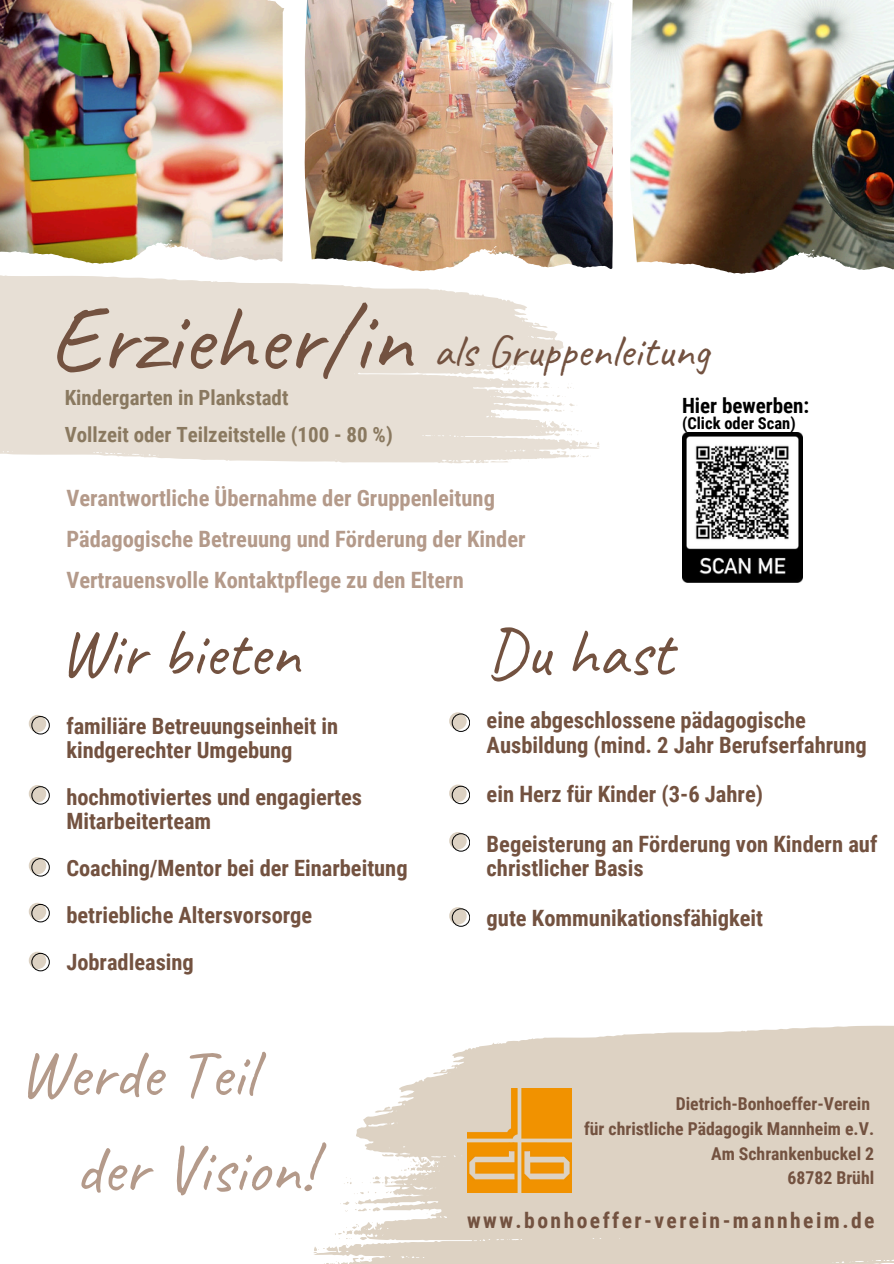
<style>
.page{position:relative;width:894px;height:1264px;background:#fff}
.page>*{position:absolute;margin:0;border:0;box-sizing:border-box;transform-origin:0 0}
.t1{font:94.5px "Caveat";color:#735240}
.t2{font:67.5px "Caveat";color:#b49a8a}
.t3{font:67.5px "Caveat";color:#735240}
.t4{font:45px "Caveat";color:#735240}
.t5{font:700 22.5px/24.8px "Roboto Condensed";color:#735240}
.t6{font:700 22.5px "Roboto Condensed";color:#b49a8a}
.t7{font:700 22.35px/23.7px "Roboto Condensed";color:#735240}
.t8{font:700 21.6px "Roboto Condensed";letter-spacing:.115em;color:#735240}
.t9{font:700 21px/37.2px "Roboto Condensed";color:#8a7960}
.t10{font:700 21px "Roboto Condensed";color:#000}
.t11{font:700 17.7px "Roboto Condensed";color:#735240}
.t12{font:700 16.5px "Roboto Condensed";color:#000}
</style>
<div class="page">
<img style="left:0;top:0;width:893px;height:972px">
<svg style="left:0;top:273px;width:599px;height:191px;fill:#e7dfd5"></svg>
<img style="left:78px;top:0;width:206px;height:8px">
<img style="left:719px;top:0;width:174px;height:16px">
<img style="left:397px;top:0;width:217px;height:3px">
<svg style="left:479px;top:1025px;width:414px;height:22px;fill:#ddd2c3"></svg>
<svg style="left:313px;top:1047px;width:580px;height:216px;fill:#ddd2c3"></svg>
<img style="left:467px;top:1088px;width:104px;height:103px">
<div style="left:449px;top:712px;width:17px;height:17px;background:#ddd2c3;border-radius:50%"></div>
<div style="left:452px;top:713px;width:17px;height:18px;border:1px solid #000;border-radius:50%"></div>
<svg style="left:449px;top:784px;width:17px;height:18px"></svg>
<div style="left:452px;top:786px;width:17px;height:17px;border:1px solid #000;border-radius:50%"></div>
<div style="left:449px;top:832px;width:17px;height:17px;background:#ddd2c3;border-radius:50%"></div>
<div style="left:452px;top:833px;width:17px;height:18px;border:1px solid #000;border-radius:50%"></div>
<div style="left:449px;top:907px;width:17px;height:17px;background:#ddd2c3;border-radius:50%"></div>
<div style="left:452px;top:908px;width:17px;height:18px;border:1px solid #000;border-radius:50%"></div>
<div style="left:29px;top:715px;width:17px;height:17px;background:#ddd2c3;border-radius:50%"></div>
<div style="left:32px;top:716px;width:17px;height:18px;border:1px solid #000;border-radius:50%"></div>
<div style="left:29px;top:785px;width:17px;height:17px;background:#ddd2c3;border-radius:50%"></div>
<div style="left:32px;top:786px;width:17px;height:18px;border:1px solid #000;border-radius:50%"></div>
<div style="left:29px;top:857px;width:17px;height:17px;background:#ddd2c3;border-radius:50%"></div>
<div style="left:32px;top:858px;width:17px;height:18px;border:1px solid #000;border-radius:50%"></div>
<div style="left:29px;top:902px;width:17px;height:18px;background:#ddd2c3;border-radius:50%"></div>
<div style="left:32px;top:904px;width:17px;height:18px;border:1px solid #000;border-radius:50%"></div>
<div style="left:29px;top:951px;width:17px;height:18px;background:#ddd2c3;border-radius:50%"></div>
<div style="left:32px;top:953px;width:17px;height:18px;border:1px solid #000;border-radius:50%"></div>
<img style="left:681px;top:433px;width:121px;height:149px">
<p class="t1" style="left:48px;top:279px;width:365px">Erzieher/in</p>
<h4 class="t9" style="left:65px;top:379px;width:329px">Kindergarten in Plankstadt<br>Vollzeit oder Teilzeitstelle (100 - 80 %)</h4>
<p class="t4" style="left:433px;top:323px;width:278px">als Gruppenleitung</p>
<p class="t10" style="left:681px;top:393px;width:129px">Hier bewerben:</p>
<p class="t12" style="left:681px;top:413px;width:115px">(Click oder Scan)</p>
<h4 class="t6" style="left:66px;top:485px;width:430px">Verantwortliche Übernahme der Gruppenleitung</h4>
<h4 class="t6" style="left:66px;top:526px;width:460px">Pädagogische Betreuung und Förderung der Kinder</h4>
<h4 class="t6" style="left:66px;top:566px;width:399px">Vertrauensvolle Kontaktpflege zu den Eltern</h4>
<h4 class="t3" style="left:59px;top:610px;width:242px">Wir bieten</h4>
<h2 class="t3" style="left:485px;top:610px;width:188px">Du hast</h2>
<p class="t7" style="left:66px;top:714px;width:273px">familiäre Betreuungseinheit in kindgerechter Umgebung</p>
<p class="t7" style="left:66px;top:785px;width:297px">hochmotiviertes und engagiertes<br>Mitarbeiterteam</p>
<p class="t7" style="left:66px;top:856px;width:342px">Coaching/Mentor bei der Einarbeitung</p>
<p class="t7" style="left:66px;top:903px;width:247px">betriebliche Altersvorsorge</p>
<h1 class="t7" style="left:66px;top:950px;width:129px">Jobradleasing</h1>
<p class="t2" style="left:18px;top:1031px;width:238px">Werde Teil</p>
<p class="t2" style="left:75px;top:1126px;width:240px">der Vision!</p>
<h4 class="t5" style="left:486px;top:707px;width:381px">eine abgeschlossene pädagogische<br>Ausbildung (mind. 2 Jahr Berufserfahrung</h4>
<h4 class="t5" style="left:486px;top:782px;width:278px">ein Herz für Kinder (3-6 Jahre)</h4>
<h4 class="t5" style="left:486px;top:831px;width:392px">Begeisterung an Förderung von Kindern auf christlicher Basis</h4>
<h2 class="t5" style="left:486px;top:905px;width:278px">gute Kommunikationsfähigkeit</h2>
<h4 class="t11" style="left:675px;top:1093px;width:196px">Dietrich-Bonhoeffer-Verein</h4>
<h4 class="t11" style="left:584px;top:1118px;width:291px">für christliche Pädagogik Mannheim e.V.</h4>
<h4 class="t11" style="left:710px;top:1143px;width:164px">Am Schrankenbuckel 2</h4>
<p class="t11" style="left:787px;top:1167px;width:88px">68782 Brühl</p>
<h4 class="t8" style="left:467px;top:1207px;width:409px">www.bonhoeffer-verein-mannheim.de</h4>
</div>
